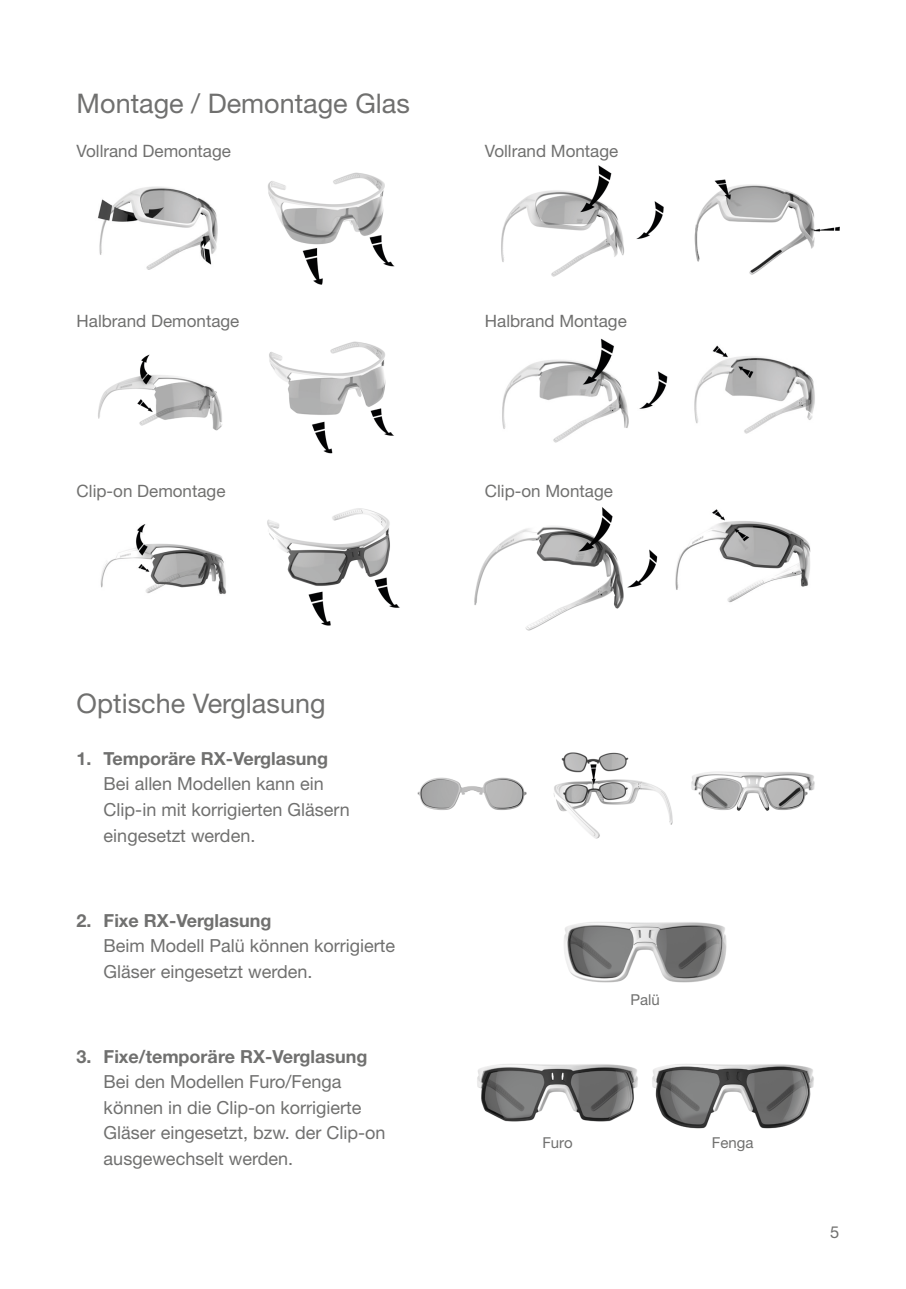
<style>
.page{position:relative;width:906px;height:1289px;background:#fff}
.page>*{position:absolute;margin:0;border:0;box-sizing:border-box;transform-origin:0 0}
.t1{font:27px "Helvetica Neue";color:#70706f}
.t2{font:18px/25.5px "Helvetica Neue";color:#70706f}
.t3{font:700 18px "Helvetica Neue";color:#70706f}
.t4{font:17.1px "Helvetica Neue";color:#70706f}
.t5{font:16.5px "Helvetica Neue";color:#70706f}
.t6{font:15px "Helvetica Neue";color:#70706f}
</style>
<div class="page">
<img style="left:564px;top:922px;width:163px;height:61px">
<img style="left:477px;top:1064px;width:161px;height:58px">
<img style="left:652px;top:1064px;width:162px;height:64px">
<img style="left:553px;top:752px;width:120px;height:87px">
<img style="left:691px;top:771px;width:124px;height:40px">
<img style="left:417px;top:777px;width:110px;height:33px">
<img style="left:474px;top:507px;width:184px;height:124px">
<img style="left:675px;top:509px;width:136px;height:94px">
<img style="left:501px;top:165px;width:339px;height:112px">
<img style="left:502px;top:338px;width:166px;height:105px">
<img style="left:694px;top:345px;width:121px;height:89px">
<img style="left:100px;top:508px;width:300px;height:118px">
<img style="left:98px;top:186px;width:120px;height:84px">
<img style="left:268px;top:172px;width:127px;height:113px">
<img style="left:98px;top:341px;width:296px;height:113px">
<h1 class="t1" style="left:77px;top:84px;width:335px">Montage / Demontage Glas</h1>
<p class="t4" style="left:77px;top:138px;width:156px">Vollrand Demontage</p>
<p class="t4" style="left:485px;top:138px;width:135px">Vollrand Montage</p>
<p class="t4" style="left:77px;top:308px;width:164px">Halbrand Demontage</p>
<p class="t4" style="left:485px;top:308px;width:143px">Halbrand Montage</p>
<p class="t4" style="left:77px;top:478px;width:150px">Clip-on Demontage</p>
<p class="t4" style="left:485px;top:478px;width:130px">Clip-on Montage</p>
<h1 class="t1" style="left:77px;top:683px;width:250px">Optische Verglasung</h1>
<p class="t3" style="left:77px;top:744px;width:253px">1. Temporäre RX-Verglasung</p>
<p class="t2" style="left:104px;top:772px;width:248px">Bei allen Modellen kann ein<br>Clip-in mit korrigierten Gläsern eingesetzt werden.</p>
<p class="t3" style="left:77px;top:906px;width:196px">2. Fixe RX-Verglasung</p>
<p class="t2" style="left:104px;top:934px;width:293px">Beim Modell Palü können korrigierte<br>Gläser eingesetzt werden.</p>
<p class="t3" style="left:77px;top:1042px;width:292px">3. Fixe/temporäre RX-Verglasung</p>
<p class="t2" style="left:104px;top:1070px;width:283px">Bei den Modellen Furo/Fenga können in die Clip-on korrigierte<br>Gläser eingesetzt, bzw. der Clip-on ausgewechselt werden.</p>
<p class="t6" style="left:630px;top:988px;width:31px">Palü</p>
<p class="t6" style="left:542px;top:1131px;width:32px">Furo</p>
<p class="t6" style="left:712px;top:1131px;width:43px">Fenga</p>
<p class="t5" style="left:830px;top:1220px;width:11px">5</p>
</div>
